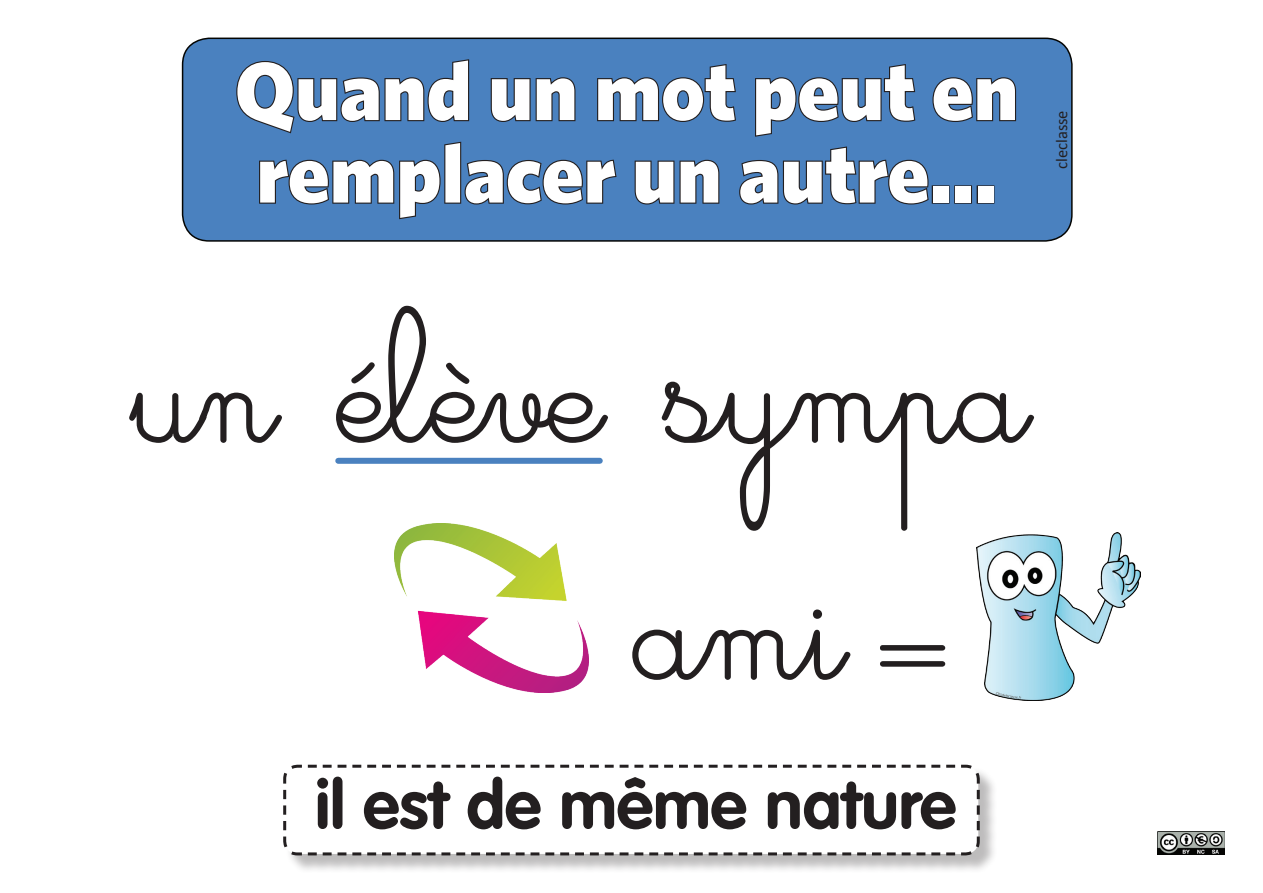
<style>
.page{position:relative;width:1263px;height:893px;background:#fff}
.page>*{position:absolute;margin:0;border:0;box-sizing:border-box;transform-origin:0 0}
.t1{font:150px "Cursivestandard";color:#231f20}
.t2{font:900 82.5px/82.5px "Whitney";color:#fff}
.t3{font:700 67.5px "VAG Rounded LTCYR";color:#231f20}
.t4{font:16.5px "Calibri";color:#231f20}
</style>
<div class="page">
<img style="left:394px;top:523px;width:194px;height:170px">
<img style="left:976px;top:532px;width:165px;height:169px">
<div style="left:338px;top:458px;width:262px;height:6px;background:#4a81bf"></div>
<img style="left:1157px;top:831px;width:68px;height:24px">
<div style="left:183px;top:38px;width:889px;height:203px;background:#4a81bf;border-radius:27px"></div>
<svg style="left:236px;top:59px;width:781px;height:161px"></svg>
<div style="left:932px;top:185px;width:17px;height:19px;border:2px solid #231f20"></div>
<div style="left:954px;top:185px;width:18px;height:19px;border:2px solid #231f20"></div>
<div style="left:977px;top:185px;width:17px;height:19px;border:2px solid #231f20"></div>
<div style="left:182px;top:38px;width:891px;height:204px;border:2px solid #040503;border-radius:27px"></div>
<div style="left:285px;top:767px;width:713px;height:107px;background:#231f20;opacity:.3"></div>
<svg style="left:283px;top:764px;width:698px;height:93px"></svg>
<p class="t2" style="left:235px;top:48px;width:785px">Quand un mot peut en remplacer un autre...</p>
<p class="t4" style="left:1051px;top:169px;width:60px;rotate:-90deg">cleclasse</p>
<h1 class="t1" style="left:132px;top:301px;width:900px">un élève sympa</h1>
<h1 class="t1" style="left:635px;top:538px;width:344px">ami=</h1>
<p class="t3" style="left:315px;top:762px;width:643px">il est de même nature</p>
</div>
